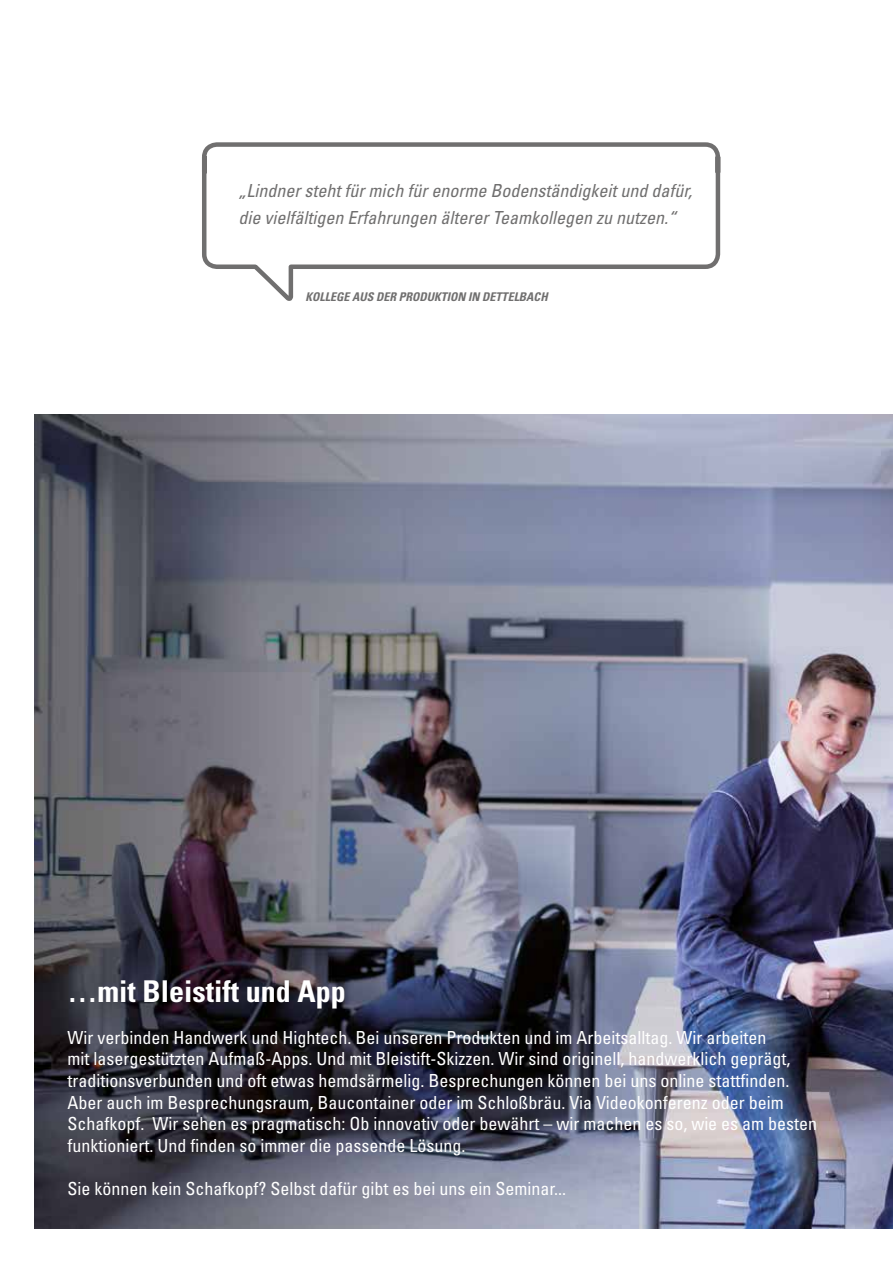
<style>
.page{position:relative;width:893px;height:1263px;background:#fff}
.page>*{position:absolute;margin:0;border:0;box-sizing:border-box;transform-origin:0 0}
.t1{font:700 condensed 30px "Univers LT";color:#fff}
.t2{font:condensed 18px/21.6px "Univers LT";color:#fff}
.t3{font:italic condensed 18px/27px "Univers LT";color:#706f6f}
.t4{font:italic 700 condensed 12px "Univers LT";color:#706f6f}
</style>
<div class="page">
<img style="left:34px;top:415px;width:859px;height:814px">
<svg style="left:202px;top:142px;width:519px;height:159px"></svg>
<p class="t3" style="left:239px;top:177px;width:455px">„Lindner steht für mich für enorme Bodenständigkeit und dafür, die vielfältigen Erfahrungen älterer Teamkollegen zu nutzen.“</p>
<p class="t4" style="left:306px;top:289px;width:244px">KOLLEGE AUS DER PRODUKTION IN DETTELBACH</p>
<h1 class="t1" style="left:67px;top:973px;width:280px">…mit Bleistift und App</h1>
<p class="t2" style="left:67px;top:1026px;width:751px">Wir verbinden Handwerk und Hightech. Bei unseren Produkten und im Arbeitsalltag. Wir arbeiten<br>mit lasergestützten Aufmaß-Apps. Und mit Bleistift-Skizzen. Wir sind originell, handwerklich geprägt, traditionsverbunden und oft etwas hemdsärmelig. Besprechungen können bei uns online stattfinden.<br>Aber auch im Besprechungsraum, Baucontainer oder im Schloßbräu. Via Videokonferenz oder beim Schafkopf. Wir sehen es pragmatisch: Ob innovativ oder bewährt – wir machen es so, wie es am besten funktioniert. Und finden so immer die passende Lösung.</p>
<p class="t2" style="left:67px;top:1177px;width:500px">Sie können kein Schafkopf? Selbst dafür gibt es bei uns ein Seminar...</p>
</div>
